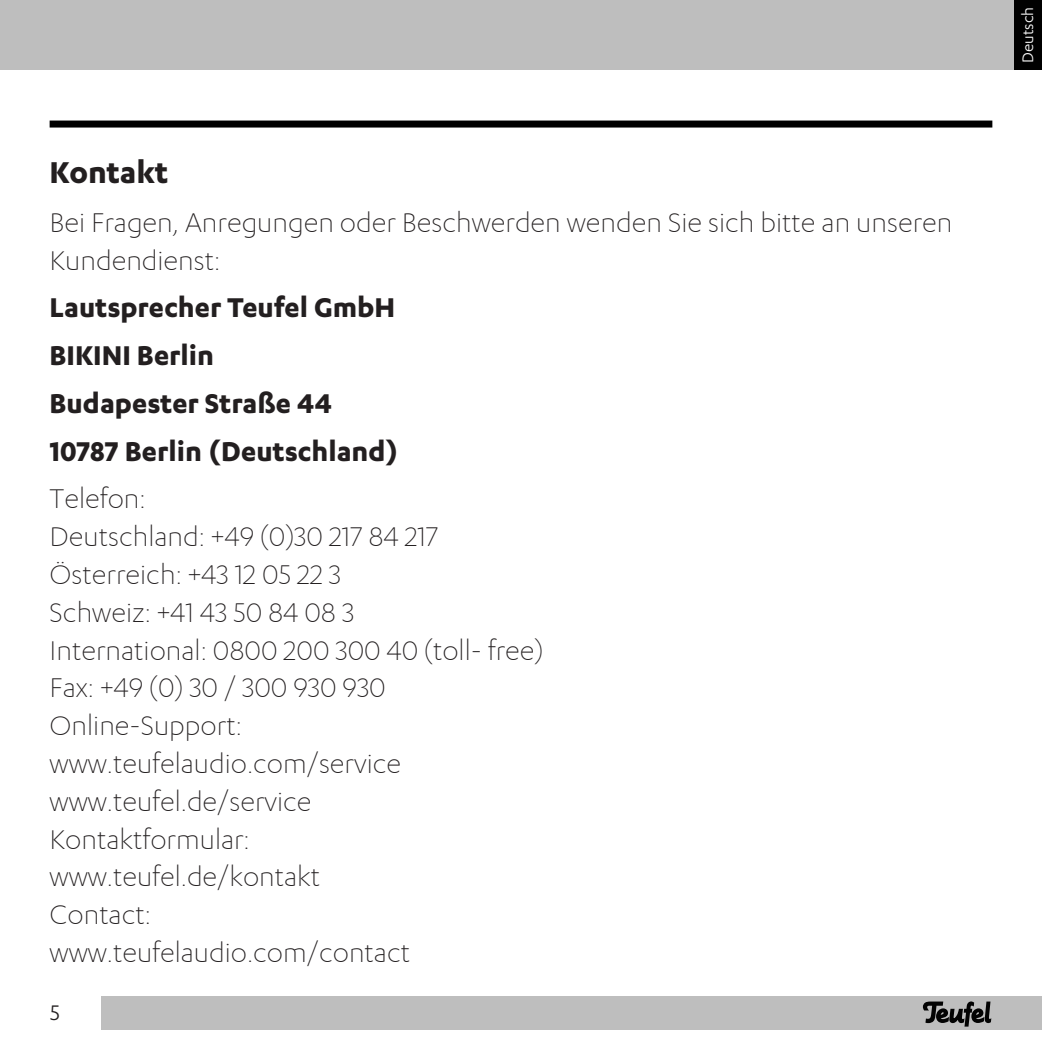
<style>
.page{position:relative;width:1042px;height:1042px;background:#fff}
.page>*{position:absolute;margin:0;border:0;box-sizing:border-box;transform-origin:0 0}
.Heading_2{font:700 35px "Karbon";color:#231f20}
.Text{font:300 31.5px/37.8px "Karbon";color:#231f20}
.Text-2{font:700 31.5px "Karbon";color:#231f20}
.t1{font:24.5px "Karbon";color:#231f20}
.t2{font:17.5px "Karbon";color:#fff}
</style>
<div class="page">
<div style="left:0;top:0;width:1015px;height:69px;background:#bebebe"></div>
<div style="left:50px;top:121px;width:942px;height:7px;background:#000"></div>
<div style="left:1014px;top:0;width:28px;height:69px;background:#000"></div>
<div style="left:101px;top:996px;width:941px;height:33px;background:#bebebe"></div>
<svg style="left:923px;top:1001px;width:68px;height:25px"></svg>
<p class="Heading_2" style="left:50px;top:152px;width:120px">Kontakt</p>
<p class="Text" style="left:50px;top:204px;width:904px">Bei Fragen, Anregungen oder Beschwerden wenden Sie sich bitte an unseren<br>Kundendienst:</p>
<p class="Text-2" style="left:50px;top:290px;width:347px">Lautsprecher Teufel GmbH</p>
<p class="Text-2" style="left:50px;top:338px;width:166px">BIKINI Berlin</p>
<p class="Text-2" style="left:50px;top:385px;width:284px">Budapester Straße 44</p>
<p class="Text-2" style="left:50px;top:433px;width:351px">10787 Berlin (Deutschland)</p>
<p class="Text" style="left:50px;top:480px;width:98px">Telefon:</p>
<p class="Text" style="left:50px;top:518px;width:390px">Deutschland: +49 (0)30 217 84 217</p>
<p class="Text" style="left:50px;top:556px;width:293px">Österreich: +43 12 05 22 3</p>
<p class="Text" style="left:50px;top:593px;width:306px">Schweiz: +41 43 50 84 08 3</p>
<p class="Text" style="left:50px;top:631px;width:495px">International: 0800 200 300 40 (toll- free)</p>
<p class="Text" style="left:50px;top:669px;width:338px">Fax: +49 (0) 30 / 300 930 930</p>
<p class="Text" style="left:50px;top:707px;width:194px">Online-Support:</p>
<p class="Text" style="left:50px;top:745px;width:353px">www.teufelaudio.com/service</p>
<p class="Text" style="left:50px;top:782px;width:263px">www.teufel.de/service</p>
<p class="Text" style="left:50px;top:820px;width:202px">Kontaktformular:</p>
<p class="Text" style="left:50px;top:858px;width:272px">www.teufel.de/kontakt</p>
<p class="Text" style="left:50px;top:896px;width:103px">Contact:</p>
<p class="Text" style="left:50px;top:934px;width:362px">www.teufelaudio.com/contact</p>
<p class="t1" style="left:50px;top:999px;width:11px">5</p>
<p class="t2" style="left:1018px;top:63px;width:58px;rotate:-90deg">Deutsch</p>
</div>
